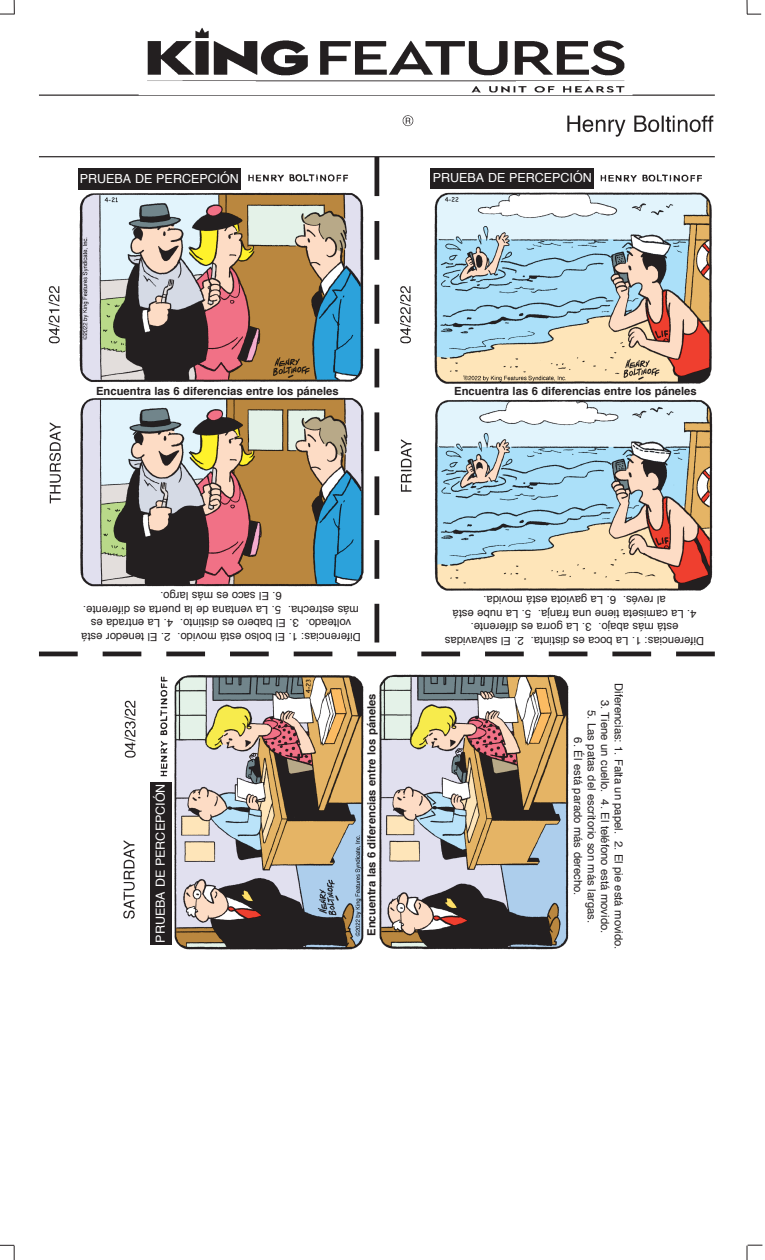
<style>
.page{position:relative;width:765px;height:1260px;background:#fff}
.page>*{position:absolute;margin:0;border:0;box-sizing:border-box;transform-origin:0 0}
.t1{font:12.5px "Helvetica";color:#fff}
.t2{font:11.25px/13.5px "Helvetica";color:#231f20}
.t3{font:700 11.25px "Helvetica";color:#231f20}
</style>
<div class="page">
<img style="left:39px;top:0;width:708px;height:919px">
<img style="left:174px;top:672px;width:396px;height:278px">
<img style="left:79px;top:193px;width:284px;height:394px">
<img style="left:431px;top:192px;width:286px;height:399px">
<svg style="left:0;top:0;width:15px;height:15px"></svg>
<svg style="left:747px;top:0;width:14px;height:15px"></svg>
<svg style="left:747px;top:1245px;width:15px;height:15px"></svg>
<svg style="left:0;top:1245px;width:15px;height:15px"></svg>
<div style="left:430px;top:168px;width:164px;height:20px;background:#231f20"></div>
<div style="left:78px;top:168px;width:163px;height:22px;background:#231f20"></div>
<div style="left:150px;top:782px;width:22px;height:163px;background:#231f20"></div>
<p class="t1" style="left:80px;top:173px;width:161px">PRUEBA DE PERCEPCIÓN</p>
<p class="t1" style="left:433px;top:172px;width:161px">PRUEBA DE PERCEPCIÓN</p>
<p class="t3" style="left:96px;top:386px;width:244px">Encuentra las 6 diferencias entre los páneles</p>
<p class="t3" style="left:454px;top:387px;width:244px">Encuentra las 6 diferencias entre los páneles</p>
<p class="t2" style="left:282px;top:602px;width:123px;rotate:-180deg">E. 6 ocasl se m sá . og r a l</p>
<p class="t2" style="left:281px;top:616px;width:199px;rotate:-180deg">aL. 5 ana t nev ed a l a t r eup se . e t ne r e f i d</p>
<p class="t2" style="left:359px;top:616px;width:72px;rotate:-180deg">m sá . ahce r t se</p>
<p class="t2" style="left:173px;top:629px;width:84px;rotate:-180deg">aL. 4 ada r t ne se</p>
<p class="t2" style="left:299px;top:629px;width:120px;rotate:-180deg">E. 3 o r ebabl se .otni tsid</p>
<p class="t2" style="left:351px;top:629px;width:47px;rotate:-180deg">. odaet l ov</p>
<p class="t2" style="left:170px;top:643px;width:91px;rotate:-180deg">E. 2 r odene t l á t se</p>
<p class="t2" style="left:361px;top:643px;width:185px;rotate:-180deg">D E. 1: sa i cne r e f i os l obl á t se m . od i vo</p>
<p class="t1" style="left:155px;top:943px;width:161px;rotate:-90deg">PRUEBA DE PERCEPCIÓN</p>
<p class="t3" style="left:367px;top:936px;width:244px;rotate:-90deg">Encuentra las 6 diferencias entre los páneles</p>
<p class="t2" style="left:616px;top:619px;width:134px;text-indent:-81px;rotate:-180deg">aL. 4 ma c a t es i ene i t anu . a j na r f<br>aL. 6 atoi vag átse m .adi vo</p>
<p class="t2" style="left:666px;top:606px;width:44px;rotate:-180deg">. séverl a</p>
<p class="t2" style="left:531px;top:619px;width:80px;rotate:-180deg">aL. 5 ebun á t se</p>
<p class="t2" style="left:592px;top:646px;width:122px;text-indent:-113px;rotate:-180deg">D aL. 1: sa i cneref i acob se . at n i t s i d<br>aL. 3 ar rog se .etneref i d</p>
<p class="t2" style="left:678px;top:633px;width:82px;rotate:-180deg">átse m sá .ojaba</p>
<p class="t2" style="left:524px;top:646px;width:80px;rotate:-180deg">E. 2 sad i vav l asl</p>
<p class="t2" style="left:625px;top:683px;width:268px;rotate:90deg">Diferencias: 1. Falta un papel. 2. El pie está movido.</p>
<p class="t2" style="left:611px;top:700px;width:235px;rotate:90deg">3. Tiene un cuello. 4. El teléfono está movido.</p>
<p class="t2" style="left:598px;top:710px;width:214px;rotate:90deg">5. Las patas del escritorio son más largas.</p>
<p class="t2" style="left:584px;top:737px;width:159px;rotate:90deg">6. Él está parado más derecho.</p>
</div>
